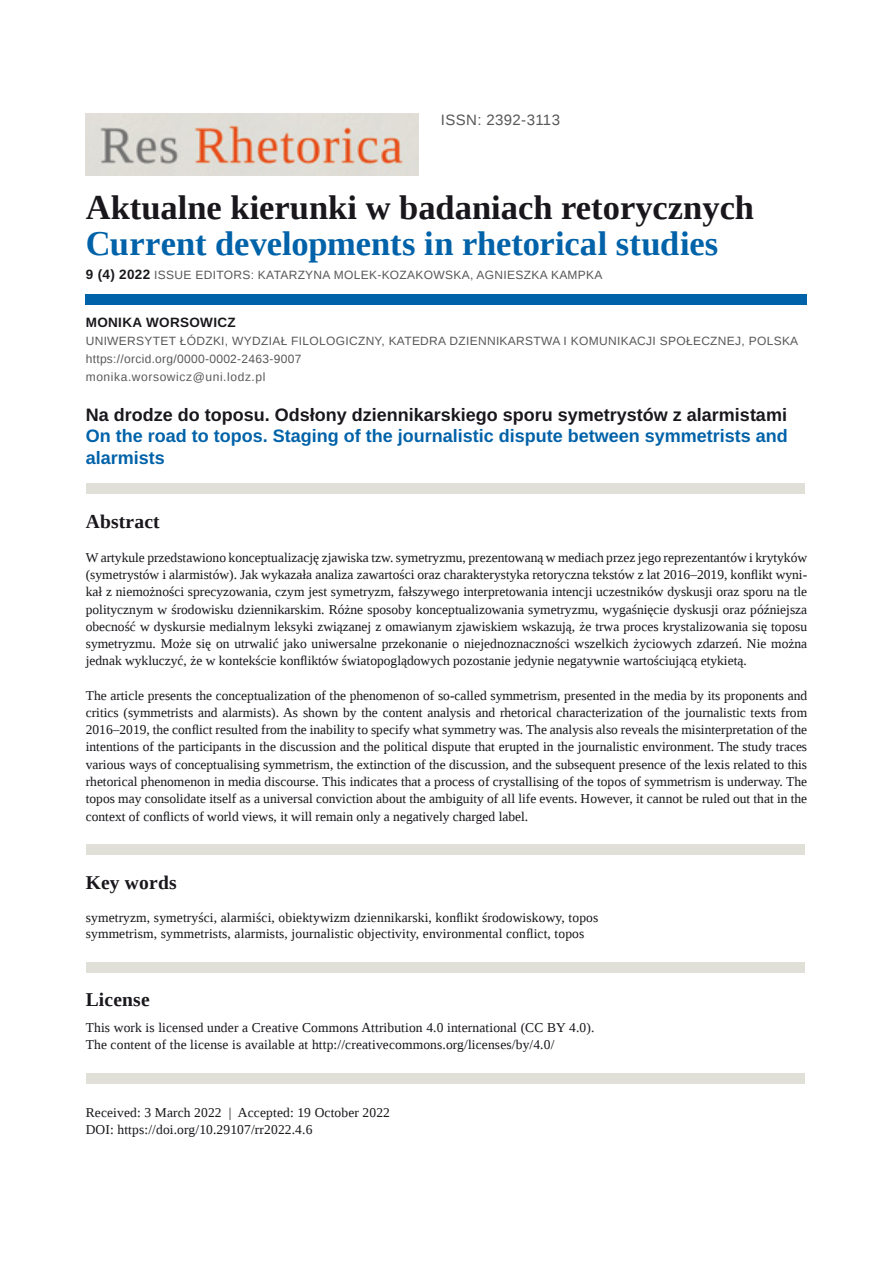
<style>
.page{position:relative;width:893px;height:1263px;background:#fff}
.page>*{position:absolute;margin:0;border:0;box-sizing:border-box;transform-origin:0 0}
.t1{font:700 34.5px "Liberation Serif";color:#1a171c}
.t2{font:700 34.5px "Liberation Serif";color:#0062a9}
.t3{font:700 19.5px "Liberation Serif";letter-spacing:.01em;color:#1a171c}
.t4{font:700 18px/21.6px "Liberation Sans";color:#0062a9}
.t5{font:700 18px "Liberation Sans";color:#1a171c}
.t6{font:15px "Liberation Sans";letter-spacing:.025em;color:#58585a}
.t7{font:13.5px/17.2px "Liberation Serif";letter-spacing:.01em;color:#1a171c}
.t8{font:700 13.5px "Liberation Sans";letter-spacing:.025em;color:#1a171c}
.t9{font:12px/18px "Liberation Sans";letter-spacing:.025em;color:#58585a}
.s1{font-weight:700;font-size:13.5px;color:#1a171c}
</style>
<div class="page">
<img style="left:86px;top:113px;width:332px;height:63px">
<div style="left:86px;top:294px;width:721px;height:11px;background:#0062a9"></div>
<div style="left:86px;top:483px;width:718px;height:11px;background:#e0e0d8"></div>
<div style="left:86px;top:844px;width:718px;height:11px;background:#e0e0d8"></div>
<div style="left:86px;top:962px;width:718px;height:10px;background:#e0e0d8"></div>
<div style="left:86px;top:1073px;width:718px;height:10px;background:#e0e0d8"></div>
<p class="t6" style="left:441px;top:111px;width:121px">ISSN: 2392-3113</p>
<h1 class="t1" style="left:86px;top:184px;width:670px">Aktualne kierunki w badaniach retorycznych</h1>
<h1 class="t2" style="left:86px;top:220px;width:634px">Current developments in rhetorical studies</h1>
<p class="t9" style="left:86px;top:266px;width:518px"><span class="s1">9 (4) 2022</span> ISSUE EDITORS: KATARZYNA MOLEK-KOZAKOWSKA, AGNIESZKA KAMPKA</p>
<p class="t8" style="left:86px;top:313px;width:152px">MONIKA WORSOWICZ</p>
<p class="t9" style="left:86px;top:332px;width:714px">UNIWERSYTET ŁÓDZKI, WYDZIAŁ FILOLOGICZNY, KATEDRA DZIENNIKARSTWA I KOMUNIKACJI SPOŁECZNEJ, POLSKA https://orcid.org/0000-0002-2463-9007<br>monika.worsowicz@uni.lodz.pl</p>
<h3 class="t5" style="left:86px;top:402px;width:703px">Na drodze do toposu. Odsłony dziennikarskiego sporu symetrystów z alarmistami</h3>
<h3 class="t4" style="left:86px;top:425px;width:704px">On the road to topos. Staging of the journalistic dispute between symmetrists and alarmists</h3>
<h2 class="t3" style="left:86px;top:508px;width:75px">Abstract</h2>
<p class="t7" style="left:86px;top:549px;width:723px;text-align:justify">W artykule przedstawiono konceptualizację zjawiska tzw. symetryzmu, prezentowaną w mediach przez jego reprezentantów i krytyków (symetrystów i alarmistów). Jak wykazała analiza zawartości oraz charakterystyka retoryczna tekstów z lat 2016–2019, konflikt wyni&shy;kał z niemożności sprecyzowania, czym jest symetryzm, fałszywego interpretowania intencji uczestników dyskusji oraz sporu na tle politycznym w środowisku dziennikarskim. Różne sposoby konceptualizowania symetryzmu, wygaśnięcie dyskusji oraz późniejsza obecność w dyskursie medialnym leksyki związanej z omawianym zjawiskiem wskazują, że trwa proces krystalizowania się toposu symetryzmu. Może się on utrwalić jako uniwersalne przekonanie o niejednoznaczności wszelkich życiowych zdarzeń. Nie można jednak wykluczyć, że w kontekście konfliktów światopoglądowych pozostanie jedynie negatywnie wartościującą etykietą.</p>
<p class="t7" style="left:86px;top:686px;width:723px;text-align:justify">The article presents the conceptualization of the phenomenon of so-called symmetrism, presented in the media by its proponents and critics (symmetrists and alarmists). As shown by the content analysis and rhetorical characterization of the journalistic texts from 2016–2019, the conflict resulted from the inability to specify what symmetry was. The analysis also reveals the misinterpretation of the intentions of the participants in the discussion and the political dispute that erupted in the journalistic environment. The study traces various ways of conceptualising symmetrism, the extinction of the discussion, and the subsequent presence of the lexis related to this rhetorical phenomenon in media discourse. This indicates that a process of crystallising of the topos of symmetrism is underway. The topos may consolidate itself as a universal conviction about the ambiguity of all life events. However, it cannot be ruled out that in the context of conflicts of world views, it will remain only a negatively charged label.</p>
<h2 class="t3" style="left:86px;top:869px;width:92px">Key words</h2>
<p class="t7" style="left:86px;top:909px;width:514px;line-height:16.2px">symetryzm, symetryści, alarmiści, obiektywizm dziennikarski, konflikt środowiskowy, topos symmetrism, symmetrists, alarmists, journalistic objectivity, environmental conflict, topos</p>
<h2 class="t3" style="left:86px;top:987px;width:65px">License</h2>
<p class="t7" style="left:86px;top:1019px;width:510px">This work is licensed under a Creative Commons Attribution 4.0 international (CC BY 4.0).<br>The content of the license is available at http://creativecommons.org/licenses/by/4.0/</p>
<p class="t7" style="left:86px;top:1103px;width:306px">Received: 3 March 2022 | Accepted: 19 October 2022<br>DOI: https://doi.org/10.29107/rr2022.4.6</p>
</div>
